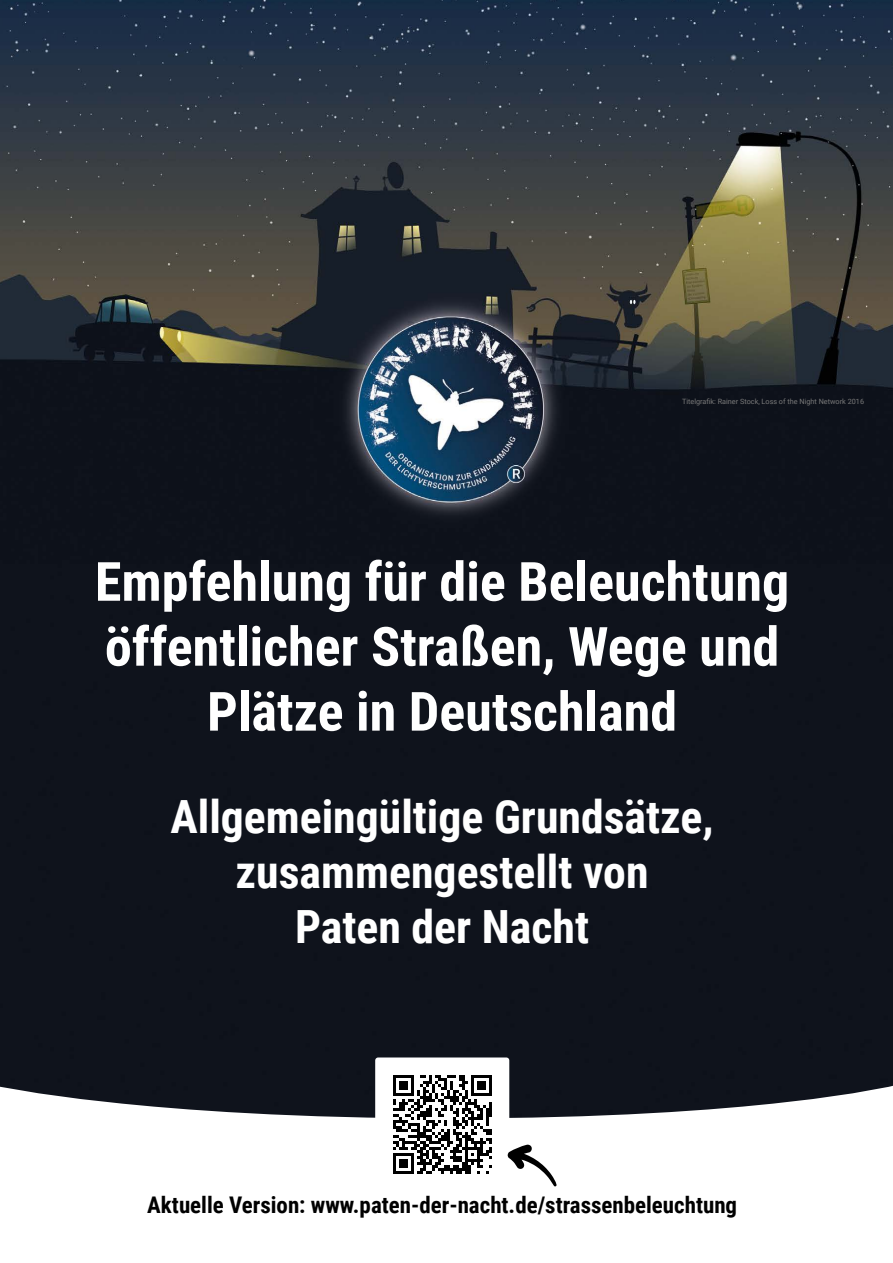
<style>
.page{position:relative;width:893px;height:1263px;background:#fff}
.page>*{position:absolute;margin:0;border:0;box-sizing:border-box;transform-origin:0 0}
.t1{font:700 54.15px/64.9px "Roboto Condensed";color:#fff;text-align:center}
.t2{font:700 45.75px/54.9px "Roboto Condensed";color:#fff;text-align:center}
.t3{font:700 22.95px "Roboto Condensed";color:#000}
.t4{font:7.35px "Roboto";color:#797979}
</style>
<div class="page">
<img style="left:0;top:0;width:893px;height:1086px">
<svg style="left:0;top:1086px;width:892px;height:32px;fill:#0f131c"></svg>
<div style="left:375px;top:1057px;width:134px;height:134px;background:#fff;border-radius:3px"></div>
<svg style="left:393px;top:1075px;width:98px;height:99px"></svg>
<svg style="left:507px;top:1144px;width:50px;height:43px"></svg>
<p class="t4" style="left:682px;top:396px;width:184px">Titelgrafik: Rainer Stock, Loss of the Night Network 2016</p>
<p class="t1" style="left:95px;top:547px;width:696px">Empfehlung für die Beleuchtung öffentlicher Straßen, Wege und<br>Plätze in Deutschland</p>
<p class="t2" style="left:170px;top:788px;width:545px">Allgemeingültige Grundsätze, zusammengestellt von<br>Paten der Nacht</p>
<p class="t3" style="left:147px;top:1189px;width:591px">Aktuelle Version: www.paten-der-nacht.de/strassenbeleuchtung</p>
</div>
